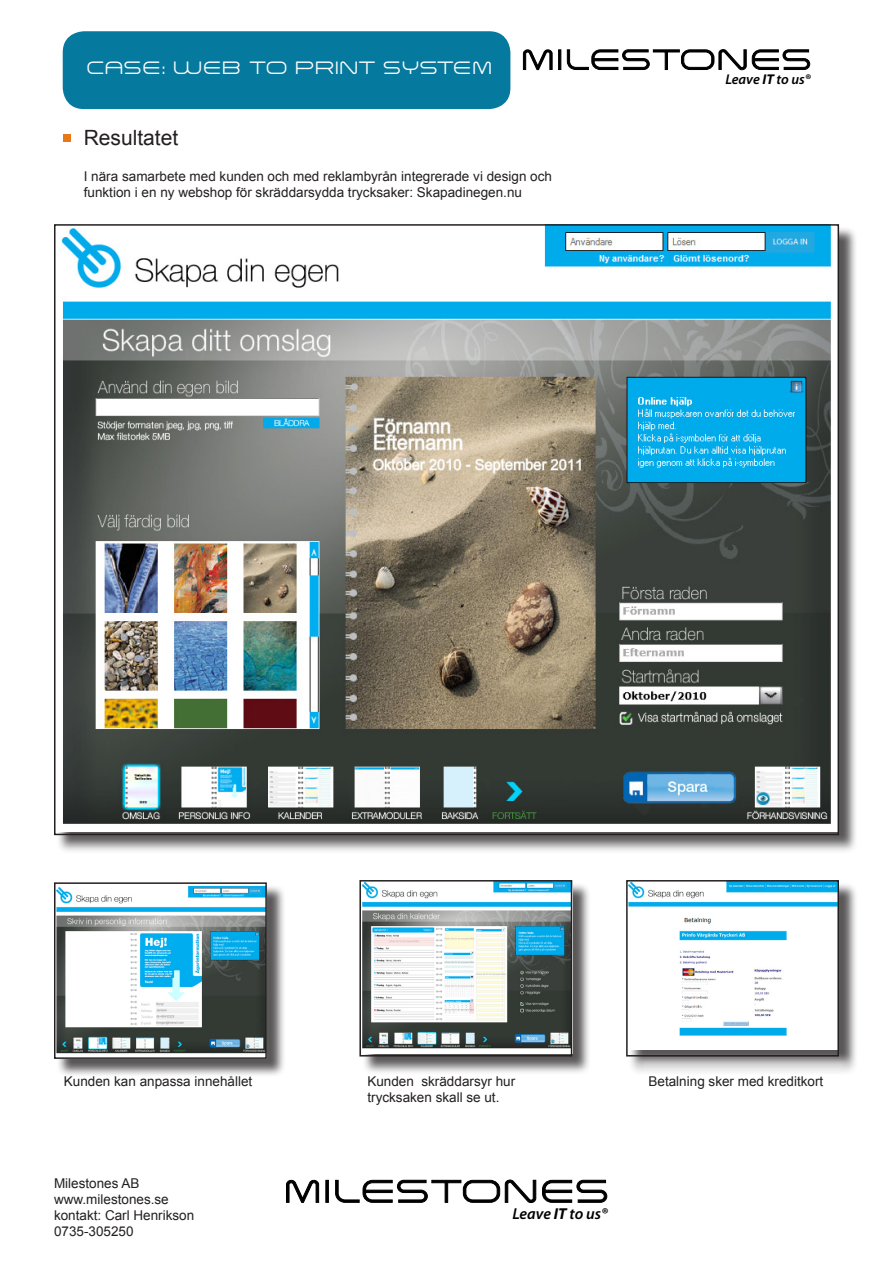
<style>
.page{position:relative;width:893px;height:1263px;background:#fff}
.page>*{position:absolute;margin:0;border:0;box-sizing:border-box;transform-origin:0 0}
.t1{font:21px "Arial";color:#231f20}
.t2{font:18px "Arkitech";color:#fff}
.t3{font:italic 600 15.9px "Myriad Pro";color:#000}
.t4{font:italic 600 14.25px "Myriad Pro";color:#000}
.t5{font:13.5px/16.2px "Arial";color:#231f20}
.s1{font-weight:700}
</style>
<div class="page">
<svg style="left:286px;top:1179px;width:33px;height:24px"></svg>
<svg style="left:325px;top:1180px;width:4px;height:23px"></svg>
<svg style="left:335px;top:1179px;width:201px;height:25px"></svg>
<svg style="left:542px;top:1179px;width:65px;height:24px"></svg>
<div style="left:63px;top:134px;width:7px;height:8px;background:#e87817"></div>
<div style="left:56px;top:226px;width:802px;height:628px;background:#231f20;opacity:.75"></div>
<img style="left:57px;top:227px;width:779px;height:604px">
<div style="left:56px;top:885px;width:230px;height:192px;background:#231f20;opacity:.75"></div>
<img style="left:57px;top:885px;width:207px;height:171px">
<div style="left:54px;top:882px;width:213px;height:177px;border:2px solid #231f20"></div>
<div style="left:362px;top:882px;width:229px;height:193px;background:#231f20;opacity:.75"></div>
<img style="left:362px;top:881px;width:211px;height:172px">
<div style="left:359px;top:880px;width:213px;height:176px;border:2px solid #231f20"></div>
<div style="left:628px;top:882px;width:230px;height:193px;background:#231f20;opacity:.75"></div>
<img style="left:629px;top:883px;width:207px;height:166px">
<div style="left:626px;top:880px;width:213px;height:176px;border:2px solid #231f20"></div>
<div style="left:63px;top:31px;width:447px;height:78px;background:#06799f;border-radius:21px"></div>
<svg style="left:523px;top:49px;width:30px;height:21px"></svg>
<div style="left:558px;top:50px;width:3px;height:20px;background:#000;border:1px solid #000"></div>
<svg style="left:567px;top:49px;width:243px;height:22px"></svg>
<p class="t2" style="left:86px;top:56px;width:408px">CASE: WEB TO PRINT SYSTEM</p>
<p class="t1" style="left:84px;top:124px;width:96px">Resultatet</p>
<p class="t5" style="left:84px;top:168px;width:470px">I nära samarbete med kunden och med reklambyrån integrerade vi design och funktion i en ny webshop för skräddarsydda trycksaker: Skapadinegen.nu</p>
<p class="t4" style="left:725px;top:72px;width:87px">Leave <span class="s1">IT</span> to us®</p>
<p class="t5" style="left:64px;top:1073px;width:190px">Kunden kan anpassa innehållet</p>
<p class="t5" style="left:367px;top:1073px;width:149px">Kunden skräddarsyr hur trycksaken skall se ut.</p>
<p class="t5" style="left:648px;top:1073px;width:176px">Betalning sker med kreditkort</p>
<p class="t5" style="left:54px;top:1175px;width:87px">Milestones AB</p>
<p class="t5" style="left:54px;top:1191px;width:116px">www.milestones.se</p>
<p class="t5" style="left:54px;top:1207px;width:142px">kontakt: Carl Henrikson</p>
<p class="t5" style="left:54px;top:1223px;width:81px">0735-305250</p>
<p class="t3" style="left:512px;top:1205px;width:97px">Leave <span class="s1">IT</span> to us®</p>
</div>
